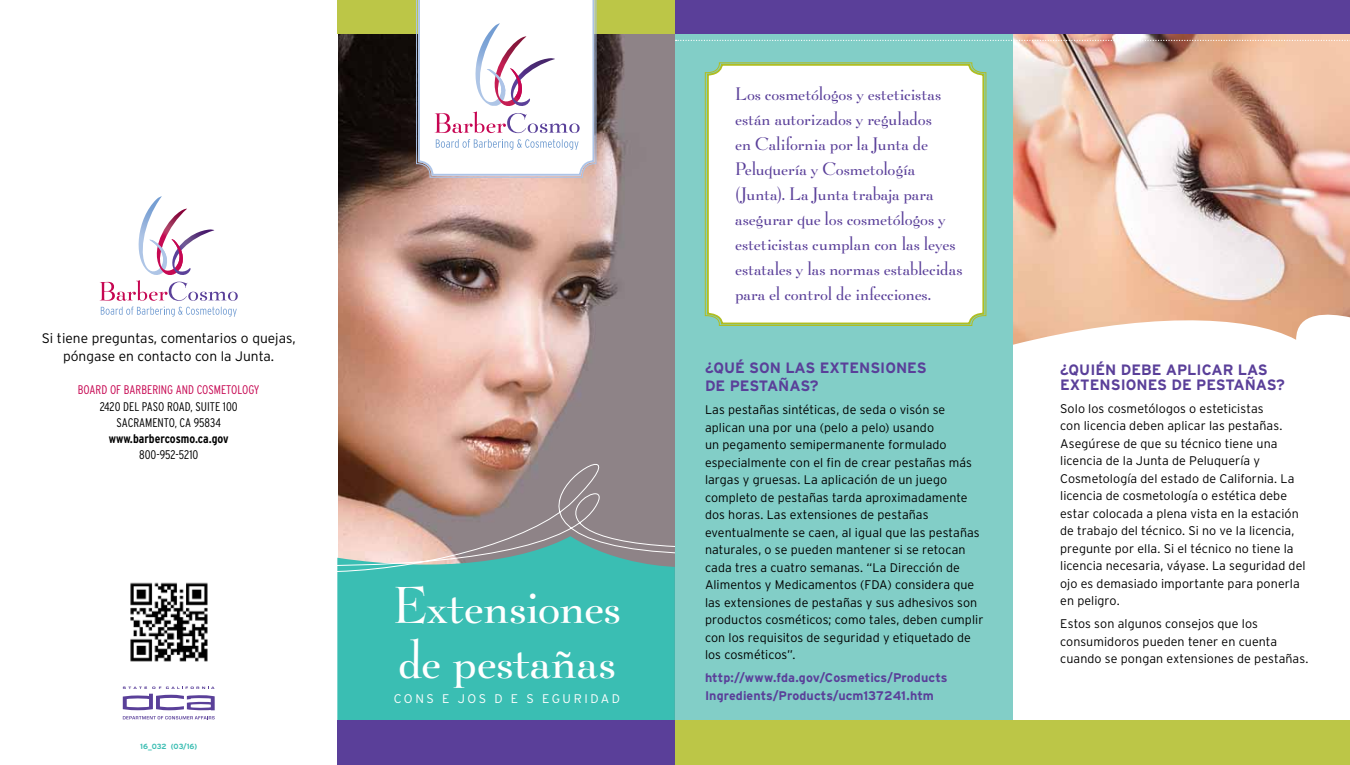
<style>
.page{position:relative;width:1350px;height:765px;background:#fff}
.page>*{position:absolute;margin:0;border:0;box-sizing:border-box;transform-origin:0 0}
.t1{font:50px/55.6px "Belucian";letter-spacing:-.005em;color:#fff}
.t2{font:17.5px/25px "Belucian";letter-spacing:.005em;color:#5a3f99}
.t3{font:700 15px/17.5px "Interstate";color:#5a3f99}
.t4{font:300 13.75px/18.8px "Interstate";color:#000;text-align:center}
.t5{font:300 12.5px/17.5px "Interstate";letter-spacing:.005em;color:#000}
.t6{font:700 12.5px/17.5px "Interstate";color:#5a3f99}
.t7{font:300 condensed 12.5px/16.2px "Interstate";color:#000;text-align:center}
.t8{font:300 condensed 12.5px "Interstate";color:#c60651}
.t9{font:700 condensed 12.5px "Interstate";color:#000}
.t10{font:300 12.5px "Interstate";letter-spacing:.205em;color:#fff}
.t11{font:700 7.5px "Interstate";letter-spacing:-.01em;color:#3cbeb3}
</style>
<div class="page">
<svg style="left:100px;top:196px;width:138px;height:121px"></svg>
<svg style="left:123px;top:716px;width:92px;height:3px"></svg>
<svg style="left:123px;top:687px;width:92px;height:23px"></svg>
<img style="left:130px;top:582px;width:78px;height:80px">
<img style="left:338px;top:34px;width:337px;height:360px">
<div style="left:337px;top:0;width:338px;height:34px;background:#bcc647"></div>
<img style="left:1012px;top:34px;width:338px;height:311px">
<svg style="left:416px;top:0;width:181px;height:178px"></svg>
<div style="left:337px;top:573px;width:338px;height:185px;background:#3abeb3"></div>
<div style="left:338px;top:721px;width:337px;height:44px;background:#5a3f99"></div>
<svg style="left:337px;top:394px;width:338px;height:179px;background:#a2928b"></svg>
<div style="left:675px;top:7px;width:337px;height:758px;background:#82cec7"></div>
<div style="left:675px;top:720px;width:675px;height:45px;background:#bcc647"></div>
<svg style="left:676px;top:40px;width:674px;height:1px"></svg>
<div style="left:675px;top:0;width:675px;height:34px;background:#5a3f99"></div>
<div style="left:706px;top:63px;width:279px;height:262px;background:#fff"></div>
<p class="t4" style="left:42px;top:328px;width:255px">Si tiene preguntas, comentarios o quejas, póngase en contacto con la Junta.</p>
<p class="t8" style="left:78px;top:383px;width:183px">BOARD OF BARBERING AND COSMETOLOGY</p>
<p class="t7" style="left:100px;top:398px;width:140px">2420 DEL PASO ROAD, SUITE 100<br>SACRAMENTO, CA 95834</p>
<p class="t9" style="left:109px;top:432px;width:121px">www.barbercosmo.ca.gov</p>
<p class="t7" style="left:139px;top:447px;width:61px">800-952-5210</p>
<p class="t11" style="left:140px;top:742px;width:59px">16_032 (03/16)</p>
<h1 class="t1" style="left:393px;top:577px;width:229px">Extensiones de pestañas</h1>
<p class="t10" style="left:394px;top:691px;width:228px">CONS E JOS D E S EGURIDAD</p>
<p class="t2" style="left:735px;top:81px;width:229px">Los cosmetólogos y esteticistas están autorizados y regulados<br>en California por la Junta de<br>Peluquería y Cosmetología (Junta). La Junta trabaja para asegurar que los cosmetólogos y esteticistas cumplan con las leyes estatales y las normas establecidas para el control de infecciones.</p>
<p class="t3" style="left:705px;top:359px;width:223px">¿QUÉ SON LAS EXTENSIONES<br>DE PESTAÑAS?</p>
<p class="t5" style="left:705px;top:401px;width:280px">Las pestañas sintéticas, de seda o visón se aplican una por una (pelo a pelo) usando<br>un pegamento semipermanente formulado especialmente con el fin de crear pestañas más largas y gruesas. La aplicación de un juego completo de pestañas tarda aproximadamente dos horas. Las extensiones de pestañas eventualmente se caen, al igual que las pestañas naturales, o se pueden mantener si se retocan cada tres a cuatro semanas. “La Dirección de Alimentos y Medicamentos (FDA) considera que las extensiones de pestañas y sus adhesivos son productos cosméticos; como tales, deben cumplir con los requisitos de seguridad y etiquetado de los cosméticos”.</p>
<p class="t6" style="left:705px;top:669px;width:244px">http://www.fda.gov/Cosmetics/Products<br>Ingredients/Products/ucm137241.htm</p>
<p class="t3" style="left:1060px;top:362px;width:226px;line-height:15px">¿QUIÉN DEBE APLICAR LAS<br>EXTENSIONES DE PESTAÑAS?</p>
<p class="t5" style="left:1060px;top:400px;width:247px">Solo los cosmetólogos o esteticistas<br>con licencia deben aplicar las pestañas.<br>Asegúrese de que su técnico tiene una licencia de la Junta de Peluquería y Cosmetología del estado de California. La licencia de cosmetología o estética debe estar colocada a plena vista en la estación de trabajo del técnico. Si no ve la licencia, pregunte por ella. Si el técnico no tiene la licencia necesaria, váyase. La seguridad del ojo es demasiado importante para ponerla en peligro.</p>
<p class="t5" style="left:1060px;top:615px;width:250px">Estos son algunos consejos que los consumidoros pueden tener en cuenta cuando se pongan extensiones de pestañas.</p>
</div>
